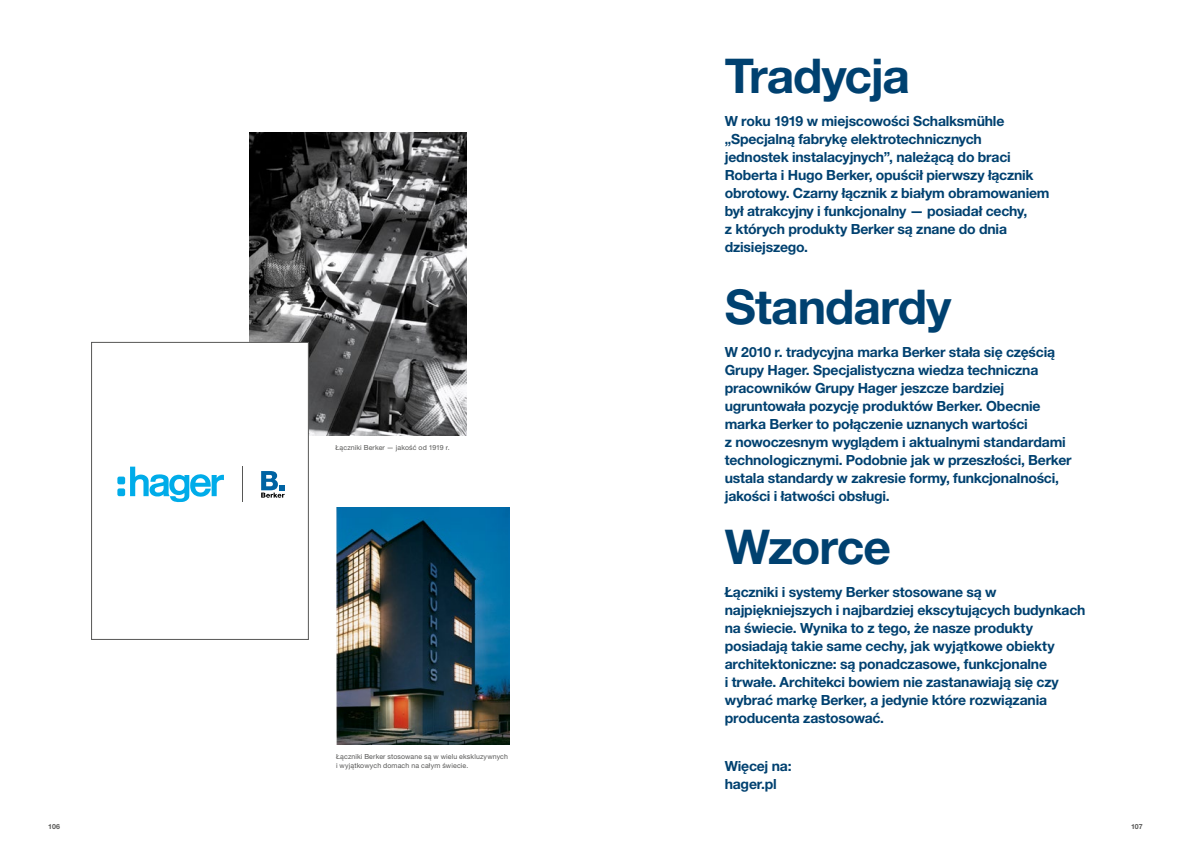
<style>
.page{position:relative;width:1191px;height:842px;background:#fff}
.page>*{position:absolute;margin:0;border:0;box-sizing:border-box;transform-origin:0 0}
.t1{font:700 48px "Helvetica Neue LTW1 G";letter-spacing:-.02em;color:#004170}
.t2{font:700 14px/18px "Helvetica Neue LTW1 G";letter-spacing:-.015em;color:#004170}
.t3{font:7px/9px "Helvetica Neue LTW1 G";letter-spacing:.015em;color:#575756}
.t4{font:700 7px "Helvetica Neue LTW1 G";letter-spacing:.005em;color:#575756}
</style>
<div class="page">
<img style="left:336px;top:507px;width:173px;height:237px">
<img style="left:249px;top:132px;width:217px;height:303px">
<div style="left:91px;top:342px;width:218px;height:298px;background:#fff;border:1px solid #575756"></div>
<hr style="left:242px;top:467px;width:1px;height:35px;background:#575756">
<svg style="left:117px;top:467px;width:107px;height:36px"></svg>
<svg style="left:261px;top:471px;width:23px;height:27px"></svg>
<p class="t3" style="left:335px;top:443px;width:116px">Łączniki Berker — jakość od 1919 r.</p>
<p class="t3" style="left:336px;top:752px;width:173px">Łączniki Berker stosowane są w wielu ekskluzywnych i wyjątkowych domach na całym świecie.</p>
<h1 class="t1" style="left:724px;top:47px;width:187px">Tradycja</h1>
<p class="t2" style="left:724px;top:112px;width:326px">W roku 1919 w miejscowości Schalksmühle „Specjalną fabrykę elektrotechnicznych<br>jednostek instalacyjnych”, należącą do braci Roberta i Hugo Berker, opuścił pierwszy łącznik obrotowy. Czarny łącznik z białym obramowaniem był atrakcyjny i funkcjonalny — posiadał cechy,<br>z których produkty Berker są znane do dnia dzisiejszego.</p>
<h1 class="t1" style="left:724px;top:278px;width:228px">Standardy</h1>
<p class="t2" style="left:724px;top:343px;width:348px">W 2010 r. tradycyjna marka Berker stała się częścią Grupy Hager. Specjalistyczna wiedza techniczna pracowników Grupy Hager jeszcze bardziej ugruntowała pozycję produktów Berker. Obecnie marka Berker to połączenie uznanych wartości<br>z nowoczesnym wyglądem i aktualnymi standardami technologicznymi. Podobnie jak w przeszłości, Berker ustala standardy w zakresie formy, funkcjonalności, jakości i łatwości obsługi.</p>
<h1 class="t1" style="left:725px;top:518px;width:168px">Wzorce</h1>
<p class="t2" style="left:724px;top:583px;width:362px">Łączniki i systemy Berker stosowane są w najpiękniejszych i najbardziej ekscytujących budynkach na świecie. Wynika to z tego, że nasze produkty posiadają takie same cechy, jak wyjątkowe obiekty architektoniczne: są ponadczasowe, funkcjonalne<br>i trwałe. Architekci bowiem nie zastanawiają się czy wybrać markę Berker, a jedynie które rozwiązania producenta zastosować.</p>
<p class="t2" style="left:724px;top:757px;width:68px">Więcej na: hager.pl</p>
<p class="t4" style="left:48px;top:822px;width:13px">106</p>
<p class="t4" style="left:1131px;top:822px;width:13px">107</p>
</div>
